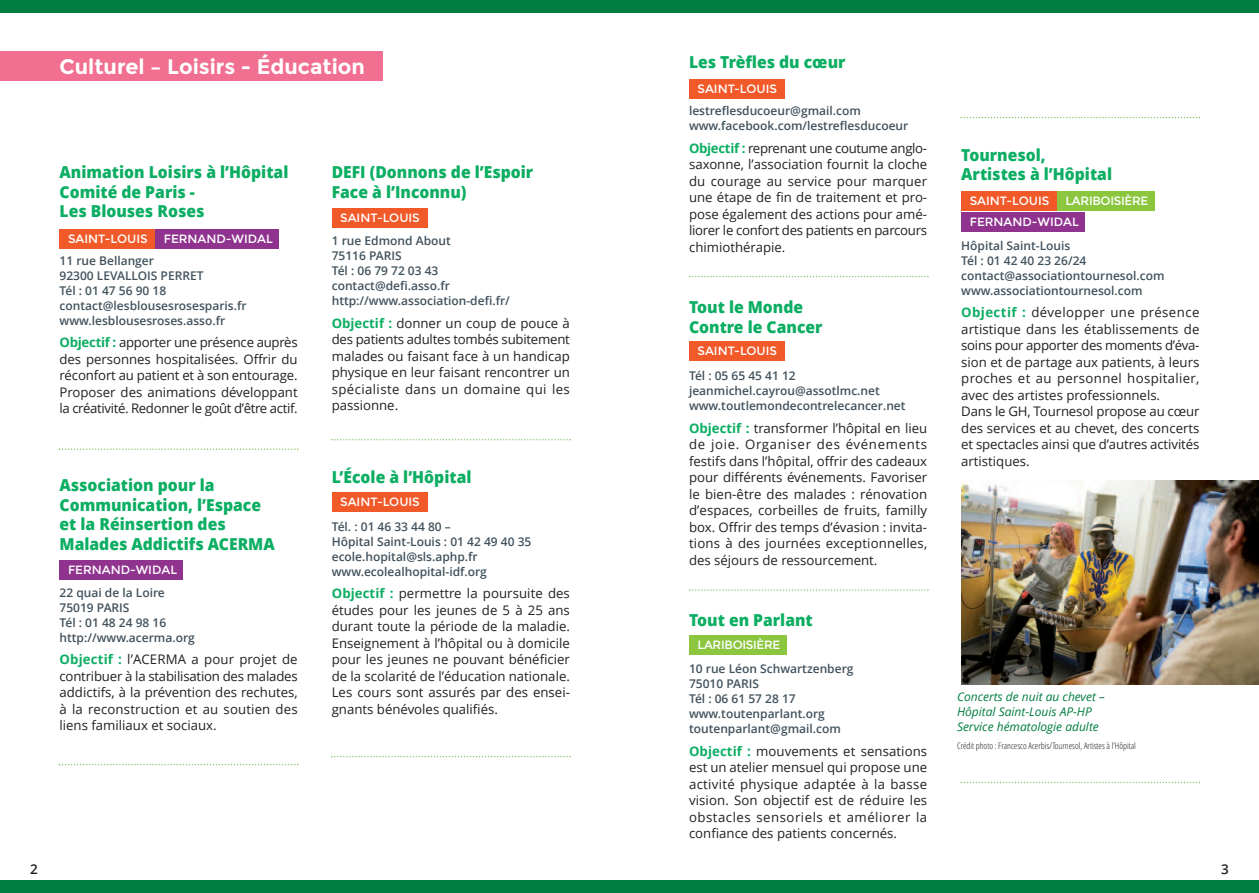
<style>
.page{position:relative;width:1259px;height:893px;background:#fff}
.page>*{position:absolute;margin:0;border:0;box-sizing:border-box;transform-origin:0 0}
.t1{font:700 21px "Montserrat";color:#fff}
.t2{font:800 16.5px/19.5px "Open Sans";color:#0bae62;scale:.95 1}
.t3{font:600 13.5px "Open Sans";color:#231f20}
.t4{font:13.2px/16.5px "Open Sans";color:#231f20;text-align:justify}
.t5{font:600 12px/15px "Open Sans";color:#41525d}
.t6{font:12px/21.3px "Montserrat";color:#fff}
.t7{font:italic 12px/15px "Open Sans";color:#007d40}
.t8{font:12px "Montserrat";letter-spacing:-.025em;color:#fff}
.t9{font:300 condensed 9px "Open Sans";color:#231f20}
.s1{font-weight:700;color:#0bae62}
</style>
<div class="page">
<div style="left:0;top:880px;width:1259px;height:13px;background:#007d40"></div>
<div style="left:0;top:51px;width:383px;height:30px;background:#f17091"></div>
<div style="left:0;top:0;width:629px;height:13px;background:#007d40"></div>
<div style="left:629px;top:0;width:630px;height:13px;background:#007d40"></div>
<div style="left:60px;top:230px;width:95px;height:19px;background:#f15929"></div>
<div style="left:332px;top:208px;width:95px;height:19px;background:#f15929"></div>
<div style="left:332px;top:492px;width:95px;height:19px;background:#f15929"></div>
<div style="left:155px;top:230px;width:124px;height:19px;background:#8f338e"></div>
<div style="left:961px;top:191px;width:96px;height:19px;background:#f15929"></div>
<div style="left:961px;top:213px;width:123px;height:19px;background:#8f338e"></div>
<div style="left:689px;top:341px;width:95px;height:20px;background:#f15929"></div>
<div style="left:689px;top:79px;width:95px;height:19px;background:#f15929"></div>
<div style="left:689px;top:635px;width:98px;height:19px;background:#8bc63e"></div>
<div style="left:1057px;top:191px;width:97px;height:19px;background:#8bc63e"></div>
<div style="left:60px;top:560px;width:123px;height:20px;background:#8f338e"></div>
<img style="left:961px;top:480px;width:298px;height:205px">
<svg style="left:59px;top:448px;width:239px;height:2px"></svg>
<svg style="left:689px;top:276px;width:239px;height:1px"></svg>
<svg style="left:960px;top:117px;width:240px;height:1px"></svg>
<svg style="left:960px;top:782px;width:240px;height:1px"></svg>
<svg style="left:689px;top:589px;width:239px;height:2px"></svg>
<svg style="left:331px;top:439px;width:240px;height:1px"></svg>
<svg style="left:59px;top:764px;width:239px;height:1px"></svg>
<svg style="left:331px;top:756px;width:240px;height:1px"></svg>
<h1 class="t1" style="left:60px;top:53px;width:307px">Culturel – Loisirs - Éducation</h1>
<p class="t2" style="left:60px;top:162px;width:242px">Animation Loisirs à l’Hôpital<br>Comité de Paris -<br>Les Blouses Roses</p>
<p class="t5" style="left:60px;top:253px;width:188px">11 rue Bellanger<br>92300 LEVALLOIS PERRET<br>Tél : 01 47 56 90 18 contact@lesblousesrosesparis.fr www.lesblousesroses.asso.fr</p>
<p class="t4" style="left:60px;top:334px;width:240px"><span class="s1">Objectif :</span> apporter une présence auprès des personnes hospitalisées. Offrir du réconfort au patient et à son entourage.<br>Proposer des animations développant la créativité. Redonner le goût d’être actif.</p>
<p class="t6" style="left:68px;top:228px;width:81px">SAINT-LOUIS</p>
<p class="t6" style="left:164px;top:228px;width:111px">FERNAND-WIDAL</p>
<p class="t2" style="left:60px;top:475px;width:228px">Association pour la<br>Communication, l’Espace et la Réinsertion des<br>Malades Addictifs ACERMA</p>
<p class="t5" style="left:60px;top:585px;width:137px">22 quai de la Loire<br>75019 PARIS<br>Tél : 01 48 24 98 16 http://www.acerma.org</p>
<p class="t4" style="left:60px;top:651px;width:240px"><span class="s1">Objectif :</span> l’ACERMA a pour projet de contribuer à la stabilisation des malades addictifs, à la prévention des rechutes, à la reconstruction et au soutien des liens familiaux et sociaux.</p>
<p class="t6" style="left:68px;top:559px;width:111px">FERNAND-WIDAL</p>
<p class="t2" style="left:332px;top:162px;width:214px">DEFI (Donnons de l’Espoir<br>Face à l’Inconnu)</p>
<p class="t5" style="left:332px;top:233px;width:180px">1 rue Edmond About<br>75116 PARIS<br>Tél : 06 79 72 03 43 contact@defi.asso.fr http://www.association-defi.fr/</p>
<p class="t4" style="left:332px;top:314px;width:240px"><span class="s1">Objectif :</span> donner un coup de pouce à des patients adultes tombés subitement malades ou faisant face à un handicap physique en leur faisant rencontrer un spécialiste dans un domaine qui les passionne.</p>
<p class="t6" style="left:340px;top:207px;width:81px">SAINT-LOUIS</p>
<p class="t2" style="left:332px;top:467px;width:149px">L’École à l’Hôpital</p>
<p class="t5" style="left:332px;top:518px;width:201px">Tél. : 01 46 33 44 80 –<br>Hôpital Saint-Louis : 01 42 49 40 35 ecole.hopital@sls.aphp.fr www.ecolealhopital-idf.org</p>
<p class="t4" style="left:332px;top:585px;width:240px"><span class="s1">Objectif :</span> permettre la poursuite des études pour les jeunes de 5 à 25 ans durant toute la période de la maladie.<br>Enseignement à l’hôpital ou à domicile pour les jeunes ne pouvant bénéficier de la scolarité de l’éducation nationale.<br>Les cours sont assurés par des ensei&shy;gnants bénévoles qualifiés.</p>
<p class="t6" style="left:340px;top:491px;width:81px">SAINT-LOUIS</p>
<p class="t2" style="left:689px;top:52px;width:166px">Les Trèfles du cœur</p>
<p class="t5" style="left:689px;top:103px;width:221px">lestreflesducoeur@gmail.com www.facebook.com/lestreflesducoeur</p>
<p class="t4" style="left:689px;top:139px;width:240px"><span class="s1">Objectif :</span> reprenant une coutume anglo&shy;saxonne, l’association fournit la cloche du courage au service pour marquer une étape de fin de traitement et pro&shy;pose également des actions pour amé&shy;liorer le confort des patients en parcours chimiothérapie.</p>
<p class="t6" style="left:697px;top:78px;width:81px">SAINT-LOUIS</p>
<p class="t2" style="left:689px;top:297px;width:142px">Tout le Monde<br>Contre le Cancer</p>
<p class="t5" style="left:689px;top:368px;width:218px">Tél : 05 65 45 41 12 jeanmichel.cayrou@assotlmc.net www.toutlemondecontrelecancer.net</p>
<p class="t4" style="left:689px;top:419px;width:240px"><span class="s1">Objectif :</span> transformer l’hôpital en lieu de joie. Organiser des événements festifs dans l’hôpital, offrir des cadeaux pour différents événements. Favoriser le bien-être des malades : rénovation d’espaces, corbeilles de fruits, familly box. Offrir des temps d’évasion : invita&shy;tions à des journées exceptionnelles, des séjours de ressourcement.</p>
<p class="t6" style="left:697px;top:340px;width:81px">SAINT-LOUIS</p>
<p class="t2" style="left:689px;top:610px;width:132px">Tout en Parlant</p>
<p class="t5" style="left:689px;top:661px;width:166px">10 rue Léon Schwartzenberg<br>75010 PARIS<br>Tél : 06 61 57 28 17 www.toutenparlant.org toutenparlant@gmail.com</p>
<p class="t4" style="left:689px;top:742px;width:240px"><span class="s1">Objectif :</span> mouvements et sensations est un atelier mensuel qui propose une activité physique adaptée à la basse vision. Son objectif est de réduire les obstacles sensoriels et améliorer la confiance des patients concernés.</p>
<p class="t8" style="left:697px;top:637px;width:84px">LARIBOISIÈRE</p>
<p class="t2" style="left:961px;top:144px;width:160px">Tournesol,<br>Artistes à l’Hôpital</p>
<p class="t8" style="left:1065px;top:193px;width:84px">LARIBOISIÈRE</p>
<p class="t6" style="left:969px;top:190px;width:111px">SAINT-LOUIS<br>FERNAND-WIDAL</p>
<p class="t5" style="left:961px;top:238px;width:205px">Hôpital Saint-Louis<br>Tél : 01 42 40 23 26/24 contact@associationtournesol.com www.associationtournesol.com</p>
<p class="t4" style="left:961px;top:304px;width:240px;text-align:left"><span class="s1">Objectif :</span> développer une présence artistique dans les établissements de soins pour apporter des moments d’éva&shy;sion et de partage aux patients, à leurs proches et au personnel hospitalier, avec des artistes professionnels.<br>Dans le GH, Tournesol propose au cœur des services et au chevet, des concerts et spectacles ainsi que d’autres activités artistiques.</p>
<p class="t7" style="left:957px;top:688px;width:149px">Concerts de nuit au chevet –<br>Hôpital Saint-Louis AP-HP<br>Service hématologie adulte</p>
<p class="t9" style="left:957px;top:739px;width:180px">Crédit photo : Francesco Acerbis/Tournesol, Artistes à l’Hôpital</p>
<p class="t3" style="left:30px;top:859px;width:9px">2</p>
<p class="t3" style="left:1221px;top:859px;width:9px">3</p>
</div>
